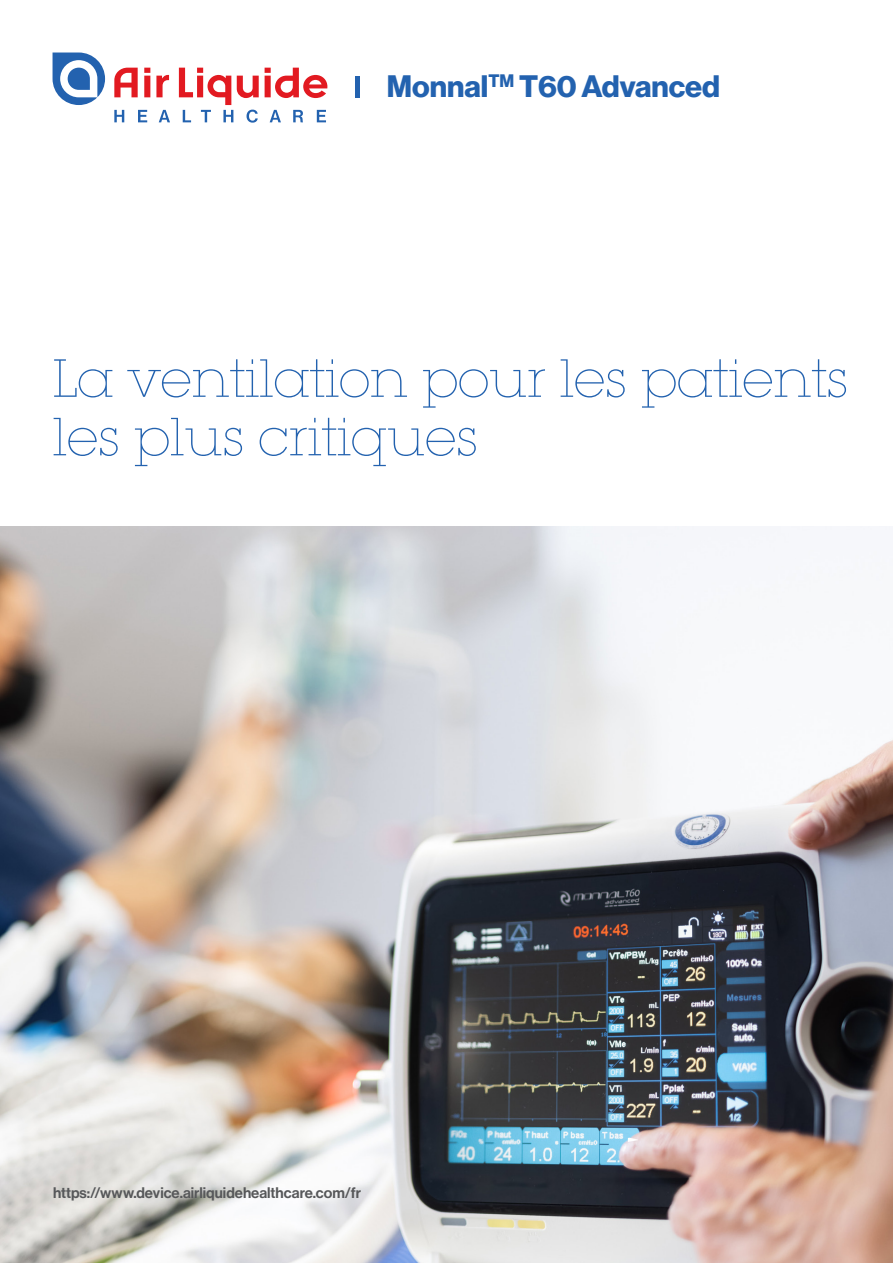
<style>
.page{position:relative;width:893px;height:1263px;background:#fff}
.page>*{position:absolute;margin:0;border:0;box-sizing:border-box;transform-origin:0 0}
.t1{font:200 52.5px/58.5px "Lubalin Graph Std";color:#2362af}
.t2{font:30.3px "N Haas Grotesk DS Std 75 Bd";color:#2362af}
.t3{font:15px "N Haas Grotesk DS Std 65 Md";color:#57585a}
</style>
<div class="page">
<img style="left:0;top:526px;width:893px;height:737px">
<svg style="left:628px;top:1137px;width:10px;height:5px"></svg>
<svg style="left:53px;top:53px;width:52px;height:52px"></svg>
<svg style="left:114px;top:110px;width:10px;height:12px"></svg>
<svg style="left:138px;top:110px;width:9px;height:12px"></svg>
<svg style="left:159px;top:110px;width:11px;height:12px"></svg>
<svg style="left:270px;top:110px;width:11px;height:12px"></svg>
<svg style="left:293px;top:110px;width:10px;height:12px"></svg>
<svg style="left:317px;top:110px;width:9px;height:12px"></svg>
<svg style="left:156px;top:75px;width:13px;height:22px"></svg>
<svg style="left:144px;top:68px;width:6px;height:29px"></svg>
<svg style="left:114px;top:68px;width:24px;height:29px"></svg>
<svg style="left:179px;top:68px;width:80px;height:55px"></svg>
<svg style="left:265px;top:68px;width:62px;height:30px"></svg>
<hr style="left:355px;top:76px;width:4px;height:21px;background:#2362af">
<p class="t2" style="left:387px;top:69px;width:335px">Monnal<sup>TM</sup> T60 Advanced</p>
<p class="t1" style="left:53px;top:350px;width:797px">La ventilation pour les patients les plus critiques</p>
<p class="t3" style="left:53px;top:1184px;width:309px">https://www.device.airliquidehealthcare.com/fr</p>
</div>
